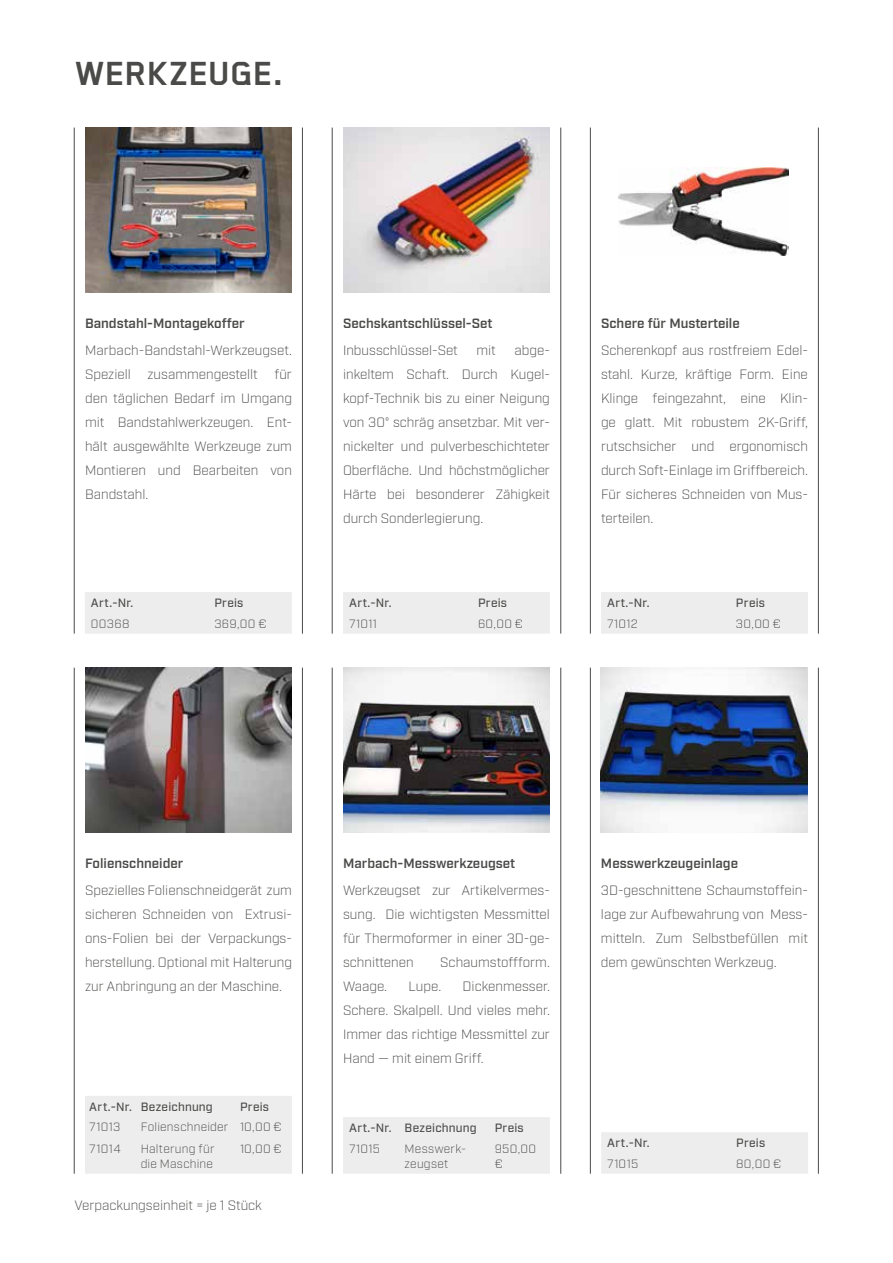
<style>
.page{position:relative;width:893px;height:1263px;background:#fff}
.page>*{position:absolute;margin:0;border:0;box-sizing:border-box;transform-origin:0 0}
.t1{font:700 39px "Blender Pro";letter-spacing:-.005em;color:#4a4a49}
.t2{font:300 13.5px/24px "Industry";color:#4a4a49;text-align:justify}
.t3{font:600 13.5px "Industry";color:#4a4a49}
.t4{font:300 12px/15px "Industry";letter-spacing:.02em;color:#4a4a49}
.t5{font:500 12px "Industry";letter-spacing:.02em;color:#4a4a49}
</style>
<div class="page">
<img style="left:85px;top:128px;width:207px;height:164px">
<img style="left:85px;top:668px;width:207px;height:164px">
<img style="left:343px;top:668px;width:207px;height:164px">
<img style="left:601px;top:668px;width:207px;height:164px">
<img style="left:619px;top:168px;width:170px;height:88px">
<img style="left:343px;top:128px;width:207px;height:164px">
<hr style="left:590px;top:128px;width:1px;height:506px;background:#4a4a49">
<hr style="left:332px;top:128px;width:1px;height:506px;background:#4a4a49">
<hr style="left:74px;top:128px;width:1px;height:506px;background:#4a4a49">
<hr style="left:302px;top:128px;width:1px;height:506px;background:#4a4a49">
<hr style="left:560px;top:128px;width:1px;height:506px;background:#4a4a49">
<hr style="left:818px;top:128px;width:1px;height:506px;background:#4a4a49">
<hr style="left:590px;top:668px;width:1px;height:506px;background:#4a4a49">
<hr style="left:332px;top:668px;width:1px;height:506px;background:#4a4a49">
<hr style="left:74px;top:668px;width:1px;height:506px;background:#4a4a49">
<hr style="left:302px;top:668px;width:1px;height:506px;background:#4a4a49">
<hr style="left:560px;top:668px;width:1px;height:506px;background:#4a4a49">
<hr style="left:818px;top:668px;width:1px;height:506px;background:#4a4a49">
<div style="left:85px;top:592px;width:207px;height:42px;background:#ededed"></div>
<div style="left:91px;top:598px;width:111px;height:11px;background:#ededed"></div>
<div style="left:214px;top:598px;width:72px;height:11px;background:#ededed"></div>
<div style="left:91px;top:619px;width:111px;height:10px;background:#ededed"></div>
<div style="left:214px;top:619px;width:72px;height:10px;background:#ededed"></div>
<div style="left:343px;top:592px;width:207px;height:42px;background:#ededed"></div>
<div style="left:349px;top:598px;width:117px;height:11px;background:#ededed"></div>
<div style="left:478px;top:598px;width:66px;height:11px;background:#ededed"></div>
<div style="left:349px;top:619px;width:117px;height:10px;background:#ededed"></div>
<div style="left:478px;top:619px;width:66px;height:10px;background:#ededed"></div>
<div style="left:601px;top:592px;width:207px;height:42px;background:#ededed"></div>
<div style="left:607px;top:598px;width:117px;height:11px;background:#ededed"></div>
<div style="left:736px;top:598px;width:66px;height:11px;background:#ededed"></div>
<div style="left:607px;top:619px;width:117px;height:10px;background:#ededed"></div>
<div style="left:736px;top:619px;width:66px;height:10px;background:#ededed"></div>
<div style="left:601px;top:1132px;width:207px;height:42px;background:#ededed"></div>
<div style="left:607px;top:1138px;width:117px;height:11px;background:#ededed"></div>
<div style="left:736px;top:1138px;width:66px;height:11px;background:#ededed"></div>
<div style="left:607px;top:1159px;width:117px;height:10px;background:#ededed"></div>
<div style="left:736px;top:1159px;width:66px;height:10px;background:#ededed"></div>
<div style="left:85px;top:1096px;width:207px;height:78px;background:#ededed"></div>
<div style="left:89px;top:1102px;width:43px;height:10px;background:#ededed"></div>
<div style="left:141px;top:1102px;width:91px;height:10px;background:#ededed"></div>
<div style="left:240px;top:1102px;width:48px;height:10px;background:#ededed"></div>
<div style="left:89px;top:1122px;width:43px;height:11px;background:#ededed"></div>
<div style="left:141px;top:1122px;width:91px;height:11px;background:#ededed"></div>
<div style="left:240px;top:1122px;width:48px;height:11px;background:#ededed"></div>
<div style="left:89px;top:1144px;width:43px;height:10px;background:#ededed"></div>
<div style="left:141px;top:1144px;width:91px;height:25px;background:#ededed"></div>
<div style="left:240px;top:1144px;width:48px;height:10px;background:#ededed"></div>
<div style="left:343px;top:1117px;width:207px;height:57px;background:#ededed"></div>
<div style="left:349px;top:1123px;width:44px;height:11px;background:#ededed"></div>
<div style="left:405px;top:1123px;width:78px;height:11px;background:#ededed"></div>
<div style="left:495px;top:1123px;width:49px;height:11px;background:#ededed"></div>
<div style="left:349px;top:1144px;width:44px;height:10px;background:#ededed"></div>
<div style="left:405px;top:1144px;width:78px;height:25px;background:#ededed"></div>
<div style="left:495px;top:1144px;width:49px;height:25px;background:#ededed"></div>
<h1 class="t1" style="left:76px;top:52px;width:210px">WERKZEUGE.</h1>
<p class="t3" style="left:85px;top:315px;width:161px">Bandstahl-Montagekoffer</p>
<p class="t2" style="left:85px;top:338px;width:209px">Marbach-Bandstahl-Werkzeugset.<br>Speziell zusammengestellt für den täglichen Bedarf im Umgang mit Bandstahlwerkzeugen. Ent&shy;hält ausgewählte Werkzeuge zum Montieren und Bearbeiten von Bandstahl.</p>
<p class="t5" style="left:91px;top:596px;width:44px">Art.-Nr.</p>
<p class="t5" style="left:214px;top:596px;width:31px">Preis</p>
<p class="t4" style="left:91px;top:616px;width:40px">00368</p>
<p class="t4" style="left:214px;top:616px;width:54px">369,00 €</p>
<p class="t3" style="left:343px;top:315px;width:151px">Sechskantschlüssel-Set</p>
<p class="t2" style="left:343px;top:338px;width:116px">Inbusschlüssel-Set</p>
<p class="t2" style="left:476px;top:338px;width:21px">mit</p>
<p class="t2" style="left:343px;top:338px;width:208px;text-indent:171px">abge&shy;inkeltem Schaft. Durch Kugel&shy;kopf-Technik bis zu einer Neigung von 30° schräg ansetzbar. Mit ver&shy;nickelter und pulverbeschichteter Oberfläche. Und höchstmöglicher Härte bei besonderer Zähigkeit durch Sonderlegierung.</p>
<p class="t5" style="left:349px;top:596px;width:44px">Art.-Nr.</p>
<p class="t5" style="left:478px;top:596px;width:31px">Preis</p>
<p class="t4" style="left:349px;top:616px;width:30px">71011</p>
<p class="t4" style="left:478px;top:616px;width:46px">60,00 €</p>
<p class="t3" style="left:601px;top:315px;width:140px">Schere für Musterteile</p>
<p class="t2" style="left:601px;top:338px;width:208px">Scherenkopf aus rostfreiem Edel&shy;stahl. Kurze, kräftige Form. Eine Klinge feingezahnt, eine Klin&shy;ge glatt. Mit robustem 2K-Griff, rutschsicher und ergonomisch durch Soft-Einlage im Griffbereich.<br>Für sicheres Schneiden von Mus&shy;terteilen.</p>
<p class="t5" style="left:607px;top:596px;width:44px">Art.-Nr.</p>
<p class="t5" style="left:736px;top:596px;width:31px">Preis</p>
<p class="t4" style="left:607px;top:616px;width:32px">71012</p>
<p class="t4" style="left:736px;top:616px;width:46px">30,00 €</p>
<p class="t3" style="left:85px;top:855px;width:100px">Folienschneider</p>
<p class="t2" style="left:85px;top:878px;width:208px">Spezielles Folienschneidgerät zum sicheren Schneiden von Extrusi&shy;ons-Folien bei der Verpackungs&shy;herstellung. Optional mit Halterung zur Anbringung an der Maschine.</p>
<p class="t5" style="left:89px;top:1099px;width:125px">Art.-Nr. Bezeichnung</p>
<p class="t5" style="left:240px;top:1099px;width:31px">Preis</p>
<p class="t4" style="left:89px;top:1120px;width:33px">71013</p>
<p class="t4" style="left:141px;top:1120px;width:142px">Folienschneider 10,00 €</p>
<p class="t4" style="left:89px;top:1141px;width:33px">71014</p>
<p class="t4" style="left:141px;top:1141px;width:75px">Halterung für die Maschine</p>
<p class="t4" style="left:240px;top:1141px;width:43px">10,00 €</p>
<p class="t2" style="left:74px;top:1193px;width:189px">Verpackungseinheit = je 1 Stück</p>
<p class="t3" style="left:343px;top:855px;width:174px">Marbach-Messwerkzeugset</p>
<p class="t2" style="left:343px;top:878px;width:208px">Werkzeugset zur Artikelvermes&shy;sung. Die wichtigsten Messmittel für Thermoformer in einer 3D-ge&shy;schnittenen</p>
<p class="t2" style="left:440px;top:950px;width:111px">Schaumstoffform.</p>
<p class="t2" style="left:343px;top:974px;width:208px;text-indent:120px">Dickenmesser.<br>Schere. Skalpell. Und vieles mehr.<br>Immer das richtige Messmittel zur Hand — mit einem Griff.</p>
<p class="t2" style="left:343px;top:974px;width:46px">Waage.</p>
<p class="t2" style="left:409px;top:974px;width:34px">Lupe.</p>
<p class="t5" style="left:349px;top:1121px;width:129px">Art.-Nr. Bezeichnung</p>
<p class="t5" style="left:495px;top:1121px;width:31px">Preis</p>
<p class="t4" style="left:349px;top:1141px;width:32px">71015</p>
<p class="t4" style="left:405px;top:1141px;width:63px">Messwerk&shy;zeugset</p>
<p class="t4" style="left:495px;top:1141px;width:43px">950,00 €</p>
<p class="t3" style="left:601px;top:855px;width:139px">Messwerkzeugeinlage</p>
<p class="t2" style="left:601px;top:878px;width:208px">3D-geschnittene Schaumstoffein&shy;lage zur Aufbewahrung von Mess&shy;mitteln. Zum Selbstbefüllen mit dem gewünschten Werkzeug.</p>
<p class="t5" style="left:607px;top:1136px;width:44px">Art.-Nr.</p>
<p class="t5" style="left:736px;top:1136px;width:31px">Preis</p>
<p class="t4" style="left:607px;top:1156px;width:32px">71015</p>
<p class="t4" style="left:736px;top:1156px;width:47px">80,00 €</p>
</div>
